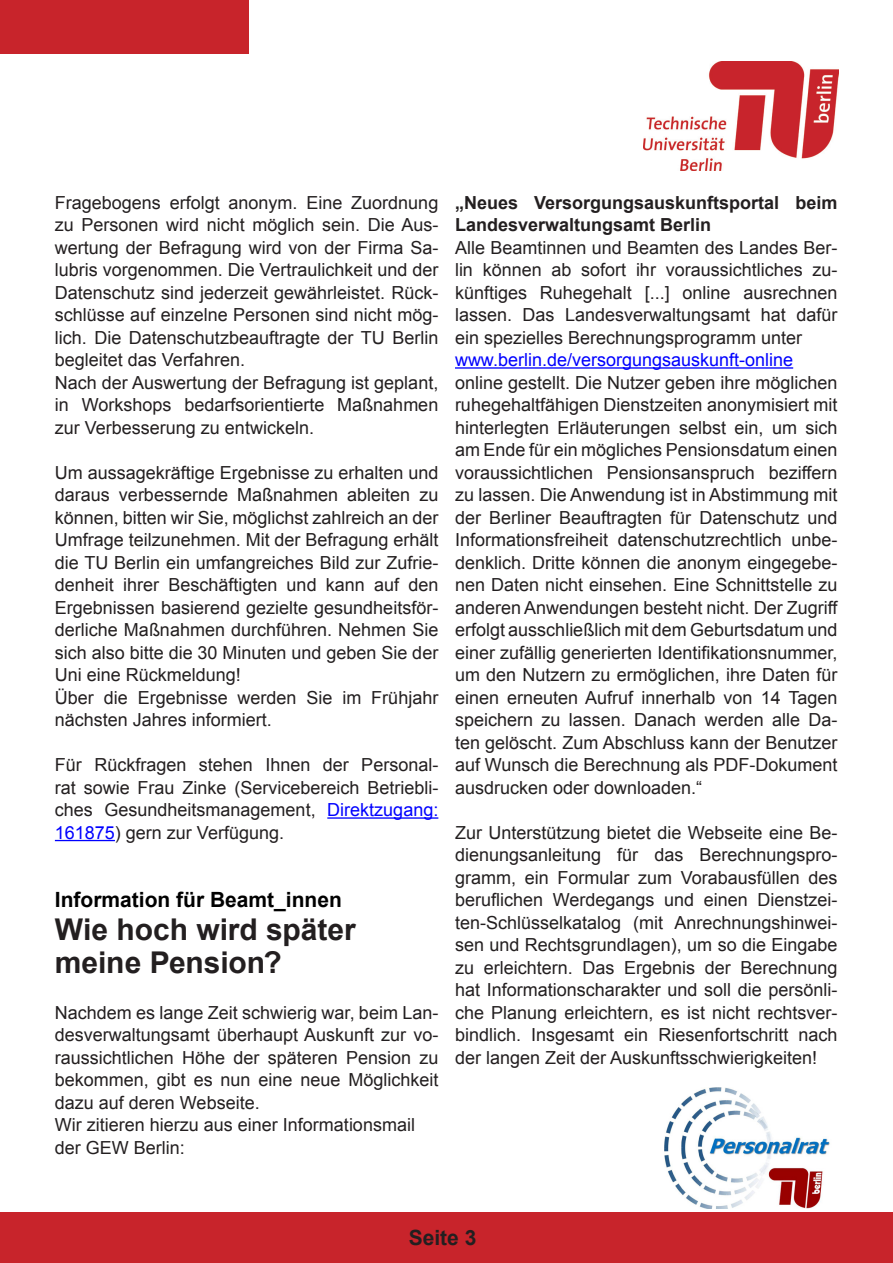
<style>
.page{position:relative;width:893px;height:1263px;background:#fff}
.page>*{position:absolute;margin:0;border:0;box-sizing:border-box;transform-origin:0 0}
.große_Überschrift{font:700 30px/33px "Arial";color:#231f20}
.große_Überschrift-2{font:700 21px "Arial";color:#000}
.t1{font:700 21px "Arial";color:#231f20}
.Mengentextabsatz{font:18px/22.5px "Arial";color:#231f20;text-align:justify}
.Mengentextabsatz-2{font:700 18px/22.5px "Arial";color:#231f20}
.große_Überschrift-3{font:18px/22.5px "Arial";color:#231f20}
.s1{color:#00f}
</style>
<div class="page">
<div style="left:0;top:1212px;width:893px;height:51px;background:#c8242b"></div>
<img style="left:643px;top:61px;width:196px;height:109px">
<div style="left:0;top:0;width:249px;height:53px;background:#c8242b"></div>
<img style="left:665px;top:1087px;width:165px;height:122px">
<hr style="left:327px;top:817px;width:111px;height:2px;background:#00f">
<hr style="left:55px;top:840px;width:60px;height:1px;background:#00f">
<hr style="left:455px;top:367px;width:338px;height:2px;background:#00f">
<p class="Mengentextabsatz" style="left:55px;top:191px;width:385px">Fragebogens erfolgt anonym. Eine Zuordnung zu Personen wird nicht möglich sein. Die Aus&shy;wertung der Befragung wird von der Firma Sa&shy;lubris vorgenommen. Die Vertraulichkeit und der Datenschutz sind jederzeit gewährleistet. Rück&shy;schlüsse auf einzelne Personen sind nicht mög&shy;lich. Die Datenschutzbeauftragte der TU Berlin begleitet das Verfahren.</p>
<p class="Mengentextabsatz" style="left:55px;top:371px;width:385px">Nach der Auswertung der Befragung ist geplant, in Workshops bedarfsorientierte Maßnahmen zur Verbesserung zu entwickeln.</p>
<p class="Mengentextabsatz" style="left:55px;top:461px;width:385px">Um aussagekräftige Ergebnisse zu erhalten und daraus verbessernde Maßnahmen ableiten zu können, bitten wir Sie, möglichst zahlreich an der Umfrage teilzunehmen. Mit der Befragung erhält die TU Berlin ein umfangreiches Bild zur Zufrie&shy;denheit ihrer Beschäftigten und kann auf den Ergebnissen basierend gezielte gesundheitsför&shy;derliche Maßnahmen durchführen. Nehmen Sie sich also bitte die 30 Minuten und geben Sie der Uni eine Rückmeldung!</p>
<p class="Mengentextabsatz" style="left:55px;top:686px;width:385px">Über die Ergebnisse werden Sie im Frühjahr nächsten Jahres informiert.</p>
<p class="Mengentextabsatz" style="left:55px;top:754px;width:385px">Für Rückfragen stehen Ihnen der Personal&shy;rat sowie Frau Zinke (Servicebereich Betriebli&shy;ches Gesundheitsmanagement, <span class="s1">Direktzugang:<br>161875</span>) gern zur Verfügung.</p>
<p class="große_Überschrift-2" style="left:55px;top:886px;width:289px">Information für Beamt_innen</p>
<p class="große_Überschrift" style="left:55px;top:914px;width:302px">Wie hoch wird später meine Pension?</p>
<p class="Mengentextabsatz" style="left:55px;top:1001px;width:385px">Nachdem es lange Zeit schwierig war, beim Lan&shy;desverwaltungsamt überhaupt Auskunft zur vo&shy;raussichtlichen Höhe der späteren Pension zu bekommen, gibt es nun eine neue Möglichkeit dazu auf deren Webseite.</p>
<p class="große_Überschrift-3" style="left:55px;top:1114px;width:362px">Wir zitieren hierzu aus einer Informationsmail der GEW Berlin:</p>
<p class="Mengentextabsatz-2" style="left:455px;top:191px;width:384px">„Neues Versorgungsauskunftsportal beim<br>Landesverwaltungsamt Berlin</p>
<p class="Mengentextabsatz" style="left:455px;top:236px;width:384px;text-align:left">Alle Beamtinnen und Beamten des Landes Ber&shy;lin können ab sofort ihr voraussichtliches zu&shy;künftiges Ruhegehalt [...] online ausrechnen lassen. Das Landesverwaltungsamt hat dafür ein spezielles Berechnungsprogramm unter <span class="s1">www.berlin.de/versorgungsauskunft-online </span>online gestellt. Die Nutzer geben ihre möglichen ruhegehaltfähigen Dienstzeiten anonymisiert mit hinterlegten Erläuterungen selbst ein, um sich am Ende für ein mögliches Pensionsdatum einen voraussichtlichen Pensionsanspruch beziffern zu lassen. Die Anwendung ist in Abstimmung mit der Berliner Beauftragten für Datenschutz und Informationsfreiheit datenschutzrechtlich unbe&shy;denklich. Dritte können die anonym eingegebe&shy;nen Daten nicht einsehen. Eine Schnittstelle zu anderen Anwendungen besteht nicht. Der Zugriff erfolgt ausschließlich mit dem Geburtsdatum und einer zufällig generierten Identifikationsnummer, um den Nutzern zu ermöglichen, ihre Daten für einen erneuten Aufruf innerhalb von 14 Tagen speichern zu lassen. Danach werden alle Da&shy;ten gelöscht. Zum Abschluss kann der Benutzer auf Wunsch die Berechnung als PDF-Dokument ausdrucken oder downloaden.“</p>
<p class="Mengentextabsatz" style="left:455px;top:821px;width:384px">Zur Unterstützung bietet die Webseite eine Be&shy;dienungsanleitung für das Berechnungspro&shy;gramm, ein Formular zum Vorabausfüllen des beruflichen Werdegangs und einen Dienstzei&shy;ten-Schlüsselkatalog (mit Anrechnungshinwei&shy;sen und Rechtsgrundlagen), um so die Eingabe zu erleichtern. Das Ergebnis der Berechnung hat Informationscharakter und soll die persönli&shy;che Planung erleichtern, es ist nicht rechtsver&shy;bindlich. Insgesamt ein Riesenfortschritt nach der langen Zeit der Auskunftsschwierigkeiten!</p>
<p class="t1" style="left:409px;top:1224px;width:69px">Seite 3</p>
</div>
